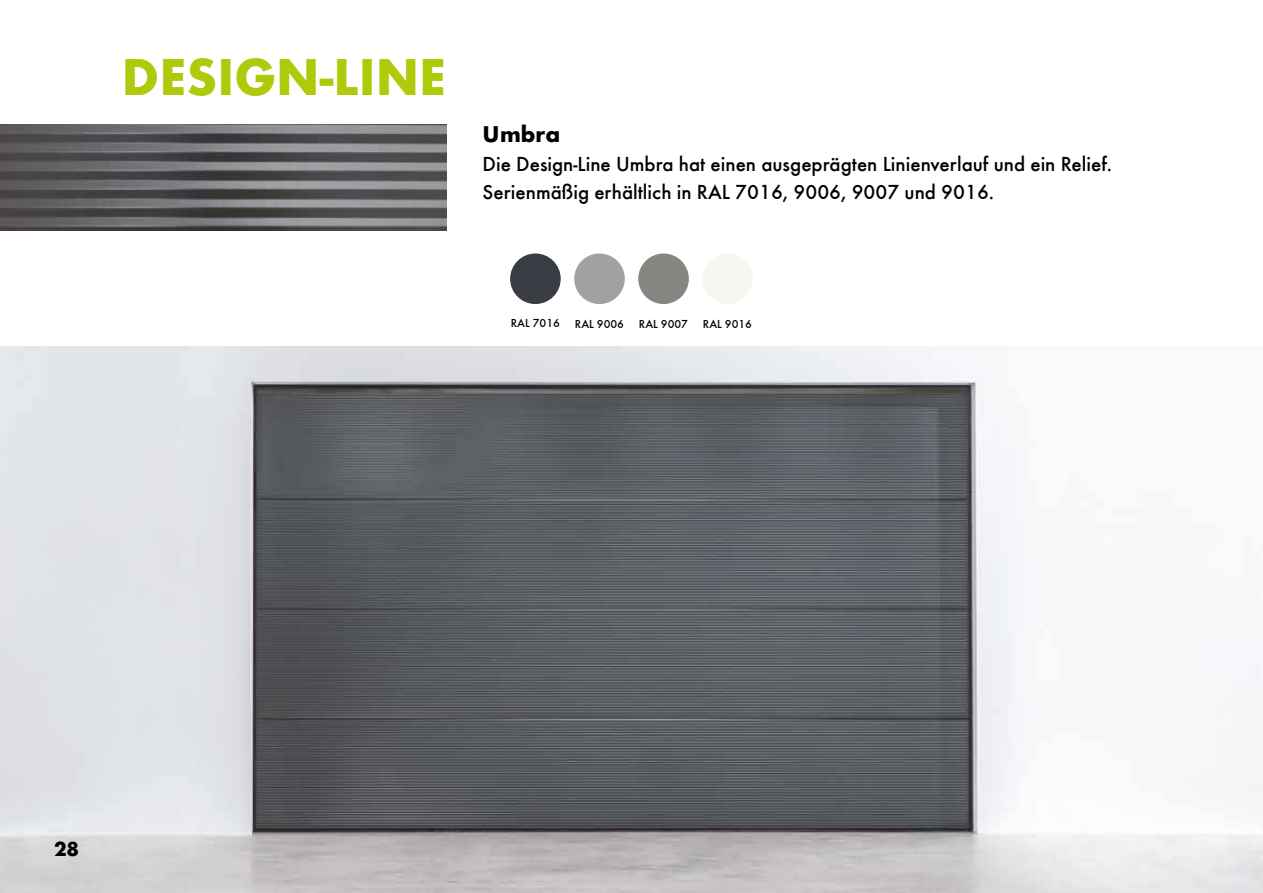
<style>
.page{position:relative;width:1263px;height:893px;background:#fff}
.page>*{position:absolute;margin:0;border:0;box-sizing:border-box;transform-origin:0 0}
.t1{font:700 47.7px "Futura";color:#afca0b}
.t2{font:500 21px/28.5px "Futura T";color:#000}
.t3{font:700 21px "Futura";letter-spacing:.005em;color:#000}
.t4{font:700 21px "Futura";color:#000}
.t5{font:500 12px "Futura T";color:#000}
</style>
<div class="page">
<img style="left:0;top:346px;width:1263px;height:547px">
<img style="left:0;top:124px;width:446px;height:107px">
<div style="left:510px;top:253px;width:51px;height:51px;background:#393c43;border-radius:50%"></div>
<div style="left:638px;top:253px;width:51px;height:51px;background:#868581;border-radius:50%"></div>
<div style="left:574px;top:253px;width:51px;height:51px;background:#a1a19f;border-radius:50%"></div>
<div style="left:702px;top:253px;width:51px;height:51px;background:#f7f6f0;border-radius:50%"></div>
<h1 class="t1" style="left:122px;top:42px;width:326px">DESIGN-LINE</h1>
<p class="t3" style="left:483px;top:119px;width:79px">Umbra</p>
<p class="t2" style="left:483px;top:149px;width:631px">Die Design-Line Umbra hat einen ausgeprägten Linienverlauf und ein Relief.<br>Serienmäßig erhältlich in RAL 7016, 9006, 9007 und 9016.</p>
<p class="t5" style="left:511px;top:317px;width:243px">RAL 7016 RAL 9006 RAL 9007 RAL 9016</p>
<p class="t4" style="left:54px;top:838px;width:27px">28</p>
</div>
